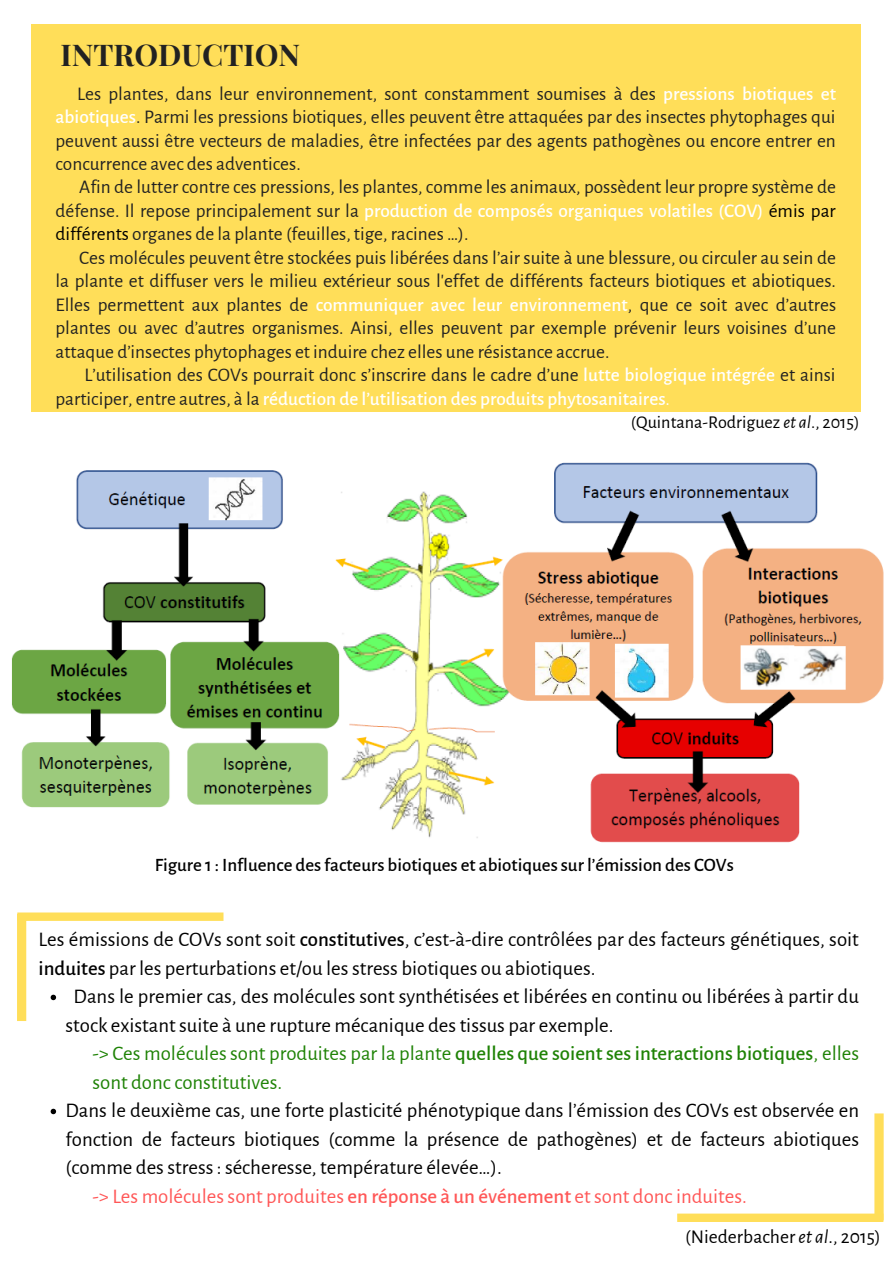
<style>
.page{position:relative;width:894px;height:1264px;background:#fff}
.page>*{position:absolute;margin:0;border:0;box-sizing:border-box;transform-origin:0 0}
.t1{font:700 30px "Playfair Display";color:#222}
.t2{font:20.7px/28.5px "Alegreya Sans";color:#000}
.t3{font:20.7px/28.5px "Alegreya Sans";color:#1e8205}
.t4{font:20.7px "Alegreya Sans";color:#ff5757}
.t5{font:19.5px "Alegreya Sans";color:#000}
.t6{font:19.35px/23.4px "Alegreya Sans";color:#222;text-align:justify}
.t7{font:500 18.9px "Alegreya Sans";color:#000}
.t8{font:18.15px "Alegreya Sans";color:#000}
.s1{font-weight:500;color:#fff}
.s2{color:#000}
.s3{color:#fff}
.s4{font-style:italic}
.s5{font-weight:500}
</style>
<div class="page">
<div style="left:32px;top:25px;width:828px;height:387px;background:#ffde59"></div>
<svg style="left:677px;top:1113px;width:206px;height:108px"></svg>
<svg style="left:51px;top:1108px;width:5px;height:6px"></svg>
<svg style="left:17px;top:912px;width:206px;height:109px"></svg>
<img style="left:12px;top:462px;width:872px;height:381px">
<h1 class="t1" style="left:60px;top:34px;width:241px">INTRODUCTION</h1>
<p class="t6" style="left:55px;top:82px;width:782px;text-indent:22px">Les plantes, dans leur environnement, sont constamment soumises à des <span class="s1">pressions biotiques et abiotiques</span>. Parmi les pressions biotiques, elles peuvent être attaquées par des insectes phytophages qui peuvent aussi être vecteurs de maladies, être infectées par des agents pathogènes ou encore entrer en concurrence avec des adventices.</p>
<p class="t6" style="left:55px;top:176px;width:781px;text-indent:24px">Afin de lutter contre ces pressions, les plantes, comme les animaux, possèdent leur propre système de défense. Il repose principalement sur la <span class="s1">production de composés organiques volatiles (COV)</span> <span class="s2">émis par différents</span> organes de la plante (feuilles, tige, racines …).</p>
<p class="t6" style="left:55px;top:246px;width:782px;text-indent:24px">Ces molécules peuvent être stockées puis libérées dans l’air suite à une blessure, ou circuler au sein de la plante et diffuser vers le milieu extérieur sous l'effet de différents facteurs biotiques et abiotiques.<br>Elles permettent aux plantes de <span class="s1">communiquer avec leur environnement</span>, que ce soit avec d’autres plantes ou avec d’autres organismes. Ainsi, elles peuvent par exemple prévenir leurs voisines d’une attaque d’insectes phytophages et induire chez elles une résistance accrue.</p>
<p class="t6" style="left:55px;top:363px;width:781px;text-indent:29px">L’utilisation des COVs pourrait donc s’inscrire dans le cadre d’une <span class="s1">lutte biologique intégrée</span> et ainsi participer, entre autres, à la <span class="s1">réduction de l’utilisation des produits phytosanitaires</span><span class="s3">.</span></p>
<p class="t8" style="left:630px;top:412px;width:230px">(Quintana-Rodriguez <span class="s4">et al</span>., 2015)</p>
<p class="t7" style="left:155px;top:854px;width:580px">Figure 1 : Influence des facteurs biotiques et abiotiques sur l’émission des COVs</p>
<p class="t2" style="left:38px;top:925px;width:821px">Les émissions de COVs sont soit <span class="s5">constitutives</span>, c’est-à-dire contrôlées par des facteurs génétiques, soit <span class="s5">induites</span> par les perturbations et/ou les stress biotiques ou abiotiques.</p>
<p class="t2" style="left:65px;top:982px;width:794px;text-indent:8px">Dans le premier cas, des molécules sont synthétisées et libérées en continu ou libérées à partir du stock existant suite à une rupture mécanique des tissus par exemple.</p>
<p class="t3" style="left:92px;top:1039px;width:768px">-&gt; Ces molécules sont produites par la plante <span class="s5">quelles que soient ses interactions biotiques</span>, elles sont donc constitutives.</p>
<p class="t2" style="left:65px;top:1096px;width:794px">Dans le deuxième cas, une forte plasticité phénotypique dans l’émission des COVs est observée en</p>
<p class="t2" style="left:65px;top:1125px;width:794px">fonction de facteurs biotiques (comme la présence de pathogènes) et de facteurs abiotiques</p>
<p class="t2" style="left:65px;top:1153px;width:437px">(comme des stress : sécheresse, température élevée…).</p>
<p class="t4" style="left:92px;top:1184px;width:655px">-&gt; Les molécules sont produites <span class="s5">en réponse à un événement</span> et sont donc induites.</p>
<p class="t5" style="left:685px;top:1225px;width:197px">(Niederbacher <span class="s4">et al</span>., 2015)</p>
</div>
